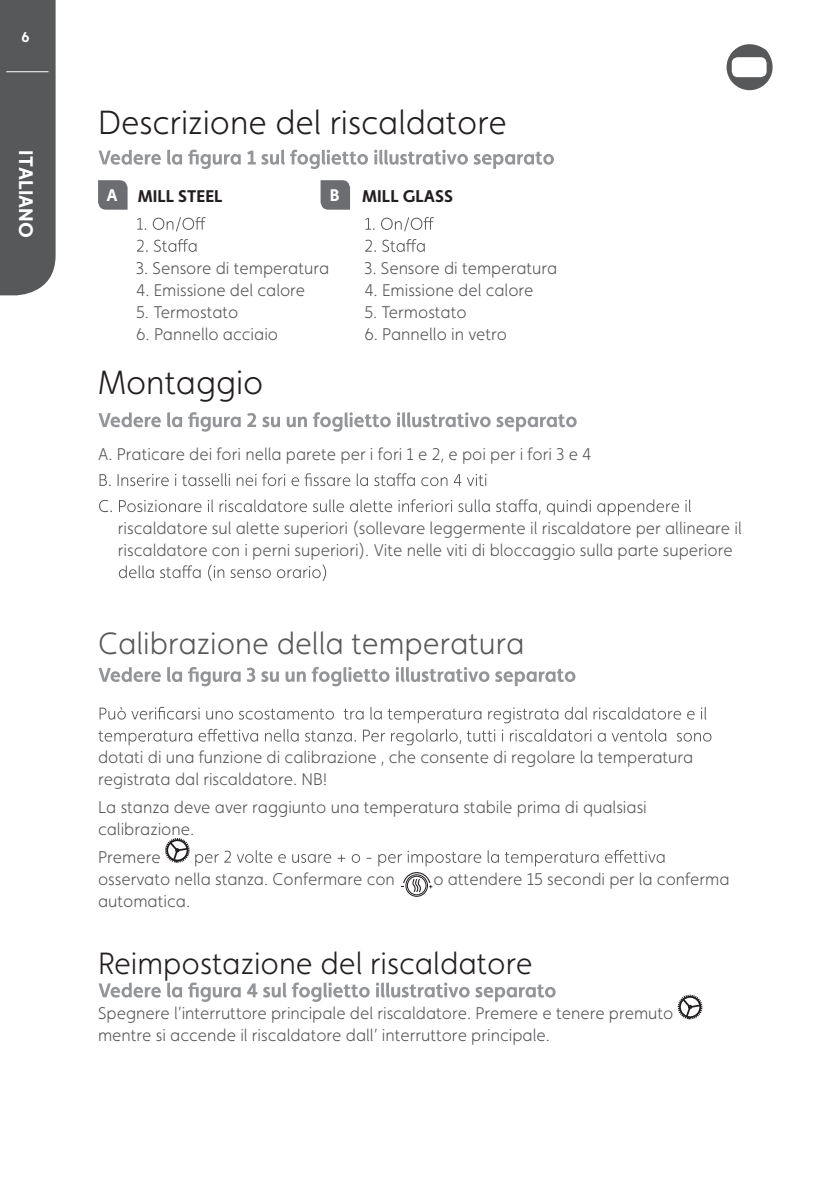
<style>
.page{position:relative;width:840px;height:1191px;background:#fff}
.page>*{position:absolute;margin:0;border:0;box-sizing:border-box;transform-origin:0 0}
.t1{font:300 33.6px "Faricy New";color:#231f20}
.t2{font:300 30.8px "Faricy New";color:#231f20}
.t3{font:300 30.8px "Faricy New";color:#57585a}
.t4{font:700 19.8px "Faricy New";color:#fff}
.t5{font:300 17px/22px "Faricy New";color:#57585a}
.t6{font:700 17px "Faricy New";color:#231f20}
.t7{font:700 17px "Faricy New";color:#fff}
.t8{font:700 14.2px "Faricy New";color:#fff}
.s1{color:#fff}
</style>
<div class="page">
<svg style="left:726px;top:44px;width:47px;height:46px"></svg>
<div style="left:731px;top:57px;width:35px;height:20px;background:#fff;border-radius:6px"></div>
<div style="left:0;top:0;width:56px;height:295px;background:#57585a"></div>
<hr style="left:6px;top:71px;width:42px;height:1px;background:#fff">
<svg style="left:98px;top:150px;width:455px;height:19px"></svg>
<svg style="left:98px;top:180px;width:29px;height:30px"></svg>
<svg style="left:320px;top:180px;width:30px;height:30px"></svg>
<svg style="left:137px;top:217px;width:68px;height:14px"></svg>
<svg style="left:365px;top:217px;width:68px;height:14px"></svg>
<svg style="left:137px;top:239px;width:59px;height:13px"></svg>
<svg style="left:365px;top:239px;width:59px;height:13px"></svg>
<svg style="left:99px;top:473px;width:387px;height:13px"></svg>
<svg style="left:99px;top:499px;width:591px;height:16px"></svg>
<svg style="left:119px;top:564px;width:207px;height:17px"></svg>
<svg style="left:98px;top:412px;width:478px;height:20px"></svg>
<svg style="left:99px;top:707px;width:607px;height:16px"></svg>
<svg style="left:98px;top:729px;width:613px;height:16px"></svg>
<div style="left:405px;top:874px;width:22px;height:22px;border:1px solid #231f20;border-radius:50%"></div>
<div style="left:407px;top:876px;width:19px;height:19px;border:1px solid #231f20;border-radius:50%"></div>
<svg style="left:165px;top:838px;width:499px;height:55px"></svg>
<svg style="left:98px;top:982px;width:457px;height:20px"></svg>
<svg style="left:677px;top:994px;width:26px;height:26px"></svg>
<svg style="left:98px;top:667px;width:477px;height:19px"></svg>
<p class="t8" style="left:21px;top:28px;width:10px">6</p>
<p class="t4" style="left:38px;top:150px;width:89px;rotate:90deg">ITALIANO</p>
<h1 class="t1" style="left:98px;top:103px;width:410px">Descrizione del riscaldatore</h1>
<p class="t6" style="left:106px;top:185px;width:118px"><span class="s1">A</span> MILL STEEL</p>
<p class="t7" style="left:329px;top:185px;width:11px">B</p>
<p class="t6" style="left:362px;top:185px;width:92px">MILL GLASS</p>
<p class="t5" style="left:136px;top:257px;width:194px">3. Sensore di temperatura</p>
<p class="t5" style="left:364px;top:257px;width:194px">3. Sensore di temperatura</p>
<p class="t5" style="left:136px;top:279px;width:171px">4. Emissione del calore</p>
<p class="t5" style="left:364px;top:279px;width:171px">4. Emissione del calore</p>
<p class="t5" style="left:136px;top:301px;width:104px">5. Termostato</p>
<p class="t5" style="left:364px;top:301px;width:104px">5. Termostato</p>
<p class="t5" style="left:136px;top:323px;width:143px">6. Pannello acciaio</p>
<p class="t5" style="left:364px;top:323px;width:144px">6. Pannello in vetro</p>
<h1 class="t1" style="left:98px;top:363px;width:167px">Montaggio</h1>
<p class="t5" style="left:98px;top:443px;width:494px">A. Praticare dei fori nella parete per i fori 1 e 2, e poi per i fori 3 e 4</p>
<p class="t5" style="left:118px;top:517px;width:625px">riscaldatore sul alette superiori (sollevare leggermente il riscaldatore per allineare il riscaldatore con i perni superiori). Vite nelle viti di bloccaggio sulla parte superiore</p>
<h2 class="t3" style="left:98px;top:625px;width:427px">Calibrazione della temperatura</h2>
<p class="t5" style="left:98px;top:746px;width:596px">dotati di una funzione di calibrazione , che consente di regolare la temperatura registrata dal riscaldatore. NB!</p>
<p class="t5" style="left:98px;top:796px;width:550px">La stanza deve aver raggiunto una temperatura stabile prima di qualsiasi calibrazione.</p>
<p class="t5" style="left:98px;top:846px;width:298px">Premere<br>osservato nella stanza. Confermare con</p>
<p class="t5" style="left:433px;top:868px;width:297px">o attendere 15 secondi per la conferma</p>
<p class="t5" style="left:98px;top:889px;width:93px">automatica.</p>
<h2 class="t2" style="left:98px;top:945px;width:436px">Reimpostazione del riscaldatore</h2>
<p class="t5" style="left:98px;top:1002px;width:576px">Spegnere l’interruttore principale del riscaldatore. Premere e tenere premuto mentre si accende il riscaldatore dall’ interruttore principale.</p>
</div>
